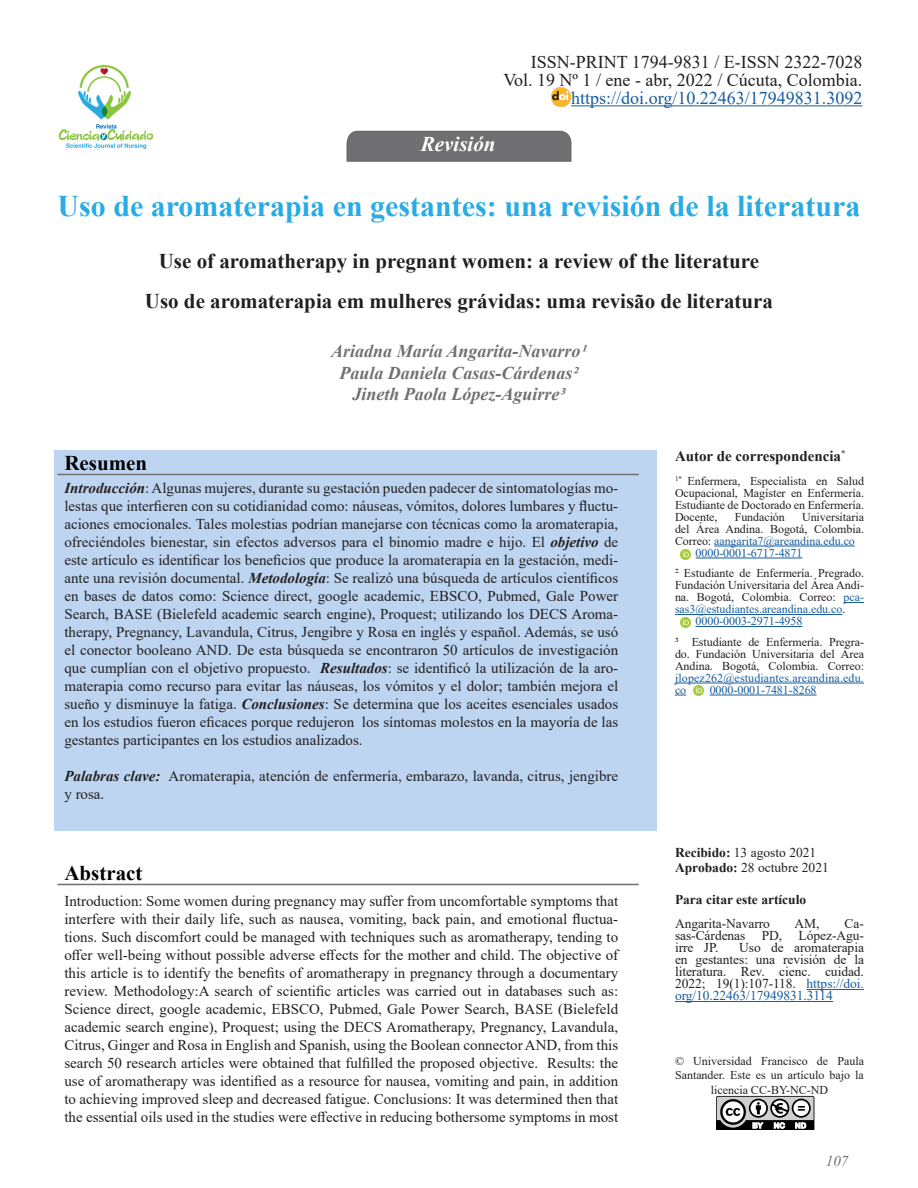
<style>
.page{position:relative;width:918px;height:1188px;background:#fff}
.page>*{position:absolute;margin:0;border:0;box-sizing:border-box;transform-origin:0 0}
.t1{font:700 30px "Times New Roman";color:#29abe3}
.t2{font:700 21px "Times New Roman";color:#231f20}
.t3{font:700 21px "Times New Roman";color:#000}
.t4{font:italic 700 21px "Times New Roman";color:#fff}
.t5{font:italic 700 18px "Times New Roman";color:#707073}
.t6{font:18px "Times New Roman";color:#231f20}
.t7{font:18px "Times New Roman";color:#175d9e}
.t8{font:15px/18px "Times New Roman";color:#231f20;text-align:justify}
.t9{font:700 15px "Times New Roman";color:#231f20}
.t10{font:italic 15px "Times New Roman";color:#707073}
.t11{font:13.5px/12px "Times New Roman";letter-spacing:-.005em;color:#231f20;text-align:justify}
.t12{font:700 13.5px "Times New Roman";color:#231f20}
.t13{font:12px/12px "Times New Roman";letter-spacing:-.005em;color:#231f20;text-align:justify}
.t14{font:12px "Times New Roman";letter-spacing:-.005em;color:#175d9e}
.s1{font-weight:700;font-style:italic}
.s2{color:#231f20}
.s3{color:#175d9e}
.s4{font-weight:700}
</style>
<div class="page">
<div style="left:54px;top:451px;width:603px;height:380px;background:#bdd5f1"></div>
<hr style="left:571px;top:105px;width:291px;height:1px;background:#175d9e">
<svg style="left:346px;top:130px;width:226px;height:32px"></svg>
<hr style="left:714px;top:546px;width:141px;height:1px;background:#175d9e">
<hr style="left:696px;top:558px;width:106px;height:1px;background:#175d9e">
<svg style="left:844px;top:602px;width:20px;height:1px"></svg>
<hr style="left:675px;top:614px;width:167px;height:1px;background:#175d9e">
<hr style="left:696px;top:626px;width:106px;height:1px;background:#175d9e">
<hr style="left:675px;top:683px;width:189px;height:1px;background:#175d9e">
<hr style="left:710px;top:695px;width:107px;height:1px;background:#175d9e">
<hr style="left:807px;top:989px;width:57px;height:1px;background:#175d9e">
<hr style="left:675px;top:1001px;width:158px;height:1px;background:#175d9e">
<img style="left:58px;top:64px;width:96px;height:86px">
<hr style="left:57px;top:474px;width:582px;height:1px;background:#707073">
<hr style="left:57px;top:884px;width:582px;height:1px;background:#707073">
<svg style="left:717px;top:1096px;width:97px;height:33px"></svg>
<svg style="left:680px;top:549px;width:11px;height:10px"></svg>
<img style="left:551px;top:88px;width:19px;height:19px">
<svg style="left:693px;top:686px;width:11px;height:10px"></svg>
<svg style="left:680px;top:618px;width:11px;height:10px"></svg>
<p class="t6" style="left:531px;top:49px;width:333px">ISSN-PRINT 1794-9831 / E-ISSN 2322-7028</p>
<p class="t6" style="left:503px;top:67px;width:361px">Vol. 19 Nº 1 / ene - abr, 2022 / Cúcuta, Colombia.</p>
<p class="t7" style="left:571px;top:85px;width:293px">https://doi.org/10.22463/17949831.3092</p>
<p class="t4" style="left:421px;top:130px;width:76px">Revisión</p>
<p class="t1" style="left:58px;top:184px;width:805px">Uso de aromaterapia en gestantes: una revisión de la literatura</p>
<p class="t2" style="left:159px;top:246px;width:602px">Use of aromatherapy in pregnant women: a review of the literature</p>
<p class="t2" style="left:145px;top:286px;width:630px">Uso de aromaterapia em mulheres grávidas: uma revisão de literatura</p>
<p class="t5" style="left:331px;top:339px;width:257px">Ariadna María Angarita-Navarro1</p>
<p class="t5" style="left:339px;top:360px;width:241px">Paula Daniela Casas-Cárdenas2</p>
<p class="t5" style="left:352px;top:382px;width:215px">Jineth Paola López-Aguirre3</p>
<p class="t3" style="left:64px;top:448px;width:84px">Resumen</p>
<p class="t8" style="left:64px;top:478px;width:555px"><span class="s1">Introducción</span>: Algunas mujeres, durante su gestación pueden padecer de sintomatologías mo&shy;lestas que interfieren con su cotidianidad como: náuseas, vómitos, dolores lumbares y fluctu&shy;aciones emocionales. Tales molestias podrían manejarse con técnicas como la aromaterapia, ofreciéndoles bienestar, sin efectos adversos para el binomio madre e hijo. El <span class="s1">objetivo</span> de este artículo es identificar los beneficios que produce la aromaterapia en la gestación, medi&shy;ante una revisión documental. <span class="s1">Metodología</span>: Se realizó una búsqueda de artículos científicos en bases de datos como: Science direct, google academic, EBSCO, Pubmed, Gale Power Search, BASE (Bielefeld academic search engine), Proquest; utilizando los DECS Aroma&shy;therapy, Pregnancy, Lavandula, Citrus, Jengibre y Rosa en inglés y español. Además, se usó el conector booleano AND. De esta búsqueda se encontraron 50 artículos de investigación que cumplían con el objetivo propuesto. <span class="s1">Resultados</span>: se identificó la utilización de la aro&shy;materapia como recurso para evitar las náuseas, los vómitos y el dolor; también mejora el sueño y disminuye la fatiga. <span class="s1">Conclusiones</span>: Se determina que los aceites esenciales usados en los estudios fueron eficaces porque redujeron los síntomas molestos en la mayoría de las gestantes participantes en los estudios analizados.</p>
<p class="t8" style="left:64px;top:766px;width:555px"><span class="s1">Palabras clave:</span> Aromaterapia, atención de enfermería, embarazo, lavanda, citrus, jengibre y rosa.</p>
<p class="t3" style="left:64px;top:858px;width:80px">Abstract</p>
<p class="t8" style="left:64px;top:891px;width:555px">Introduction: Some women during pregnancy may suffer from uncomfortable symptoms that interfere with their daily life, such as nausea, vomiting, back pain, and emotional fluctua&shy;tions. Such discomfort could be managed with techniques such as aromatherapy, tending to offer well-being without possible adverse effects for the mother and child. The objective of this article is to identify the benefits of aromatherapy in pregnancy through a documentary review. Methodology:A search of scientific articles was carried out in databases such as:<br>Science direct, google academic, EBSCO, Pubmed, Gale Power Search, BASE (Bielefeld academic search engine), Proquest; using the DECS Aromatherapy, Pregnancy, Lavandula, Citrus, Ginger and Rosa in English and Spanish, using the Boolean connector AND, from this search 50 research articles were obtained that fulfilled the proposed objective. Results: the use of aromatherapy was identified as a resource for nausea, vomiting and pain, in addition to achieving improved sleep and decreased fatigue. Conclusions: It was determined then that the essential oils used in the studies were effective in reducing bothersome symptoms in most</p>
<p class="t9" style="left:675px;top:445px;width:172px">Autor de correspondencia<sup>*</sup></p>
<p class="t13" style="left:675px;top:474px;width:191px"><sup>1*</sup> Enfermera, Especialista en Salud Ocupacional, Magíster en Enfermería.<br>Estudiante de Doctorado en Enfermería.<br>Docente,</p>
<p class="t13" style="left:735px;top:510px;width:52px">Fundación</p>
<p class="t13" style="left:802px;top:510px;width:63px">Universitaria</p>
<p class="t13" style="left:675px;top:522px;width:191px">del Área Andina. Bogotá, Colombia.</p>
<p class="t14" style="left:675px;top:532px;width:181px"><span class="s2">Correo:</span> aangarita7@areandina.edu.co</p>
<p class="t14" style="left:696px;top:544px;width:108px">0000-0001-6717-4871</p>
<p class="t13" style="left:675px;top:567px;width:191px">2 Estudiante de Enfermería. Pregrado.</p>
<p class="t13" style="left:675px;top:579px;width:190px">Fundación Universitaria del Área Andi-</p>
<p class="t13" style="left:675px;top:591px;width:190px">na. Bogotá, Colombia. Correo: <span class="s3">pca-</span></p>
<p class="t14" style="left:675px;top:601px;width:172px">sas3@estudiantes.areandina.edu.co<span class="s2">.</span></p>
<p class="t14" style="left:696px;top:613px;width:108px">0000-0003-2971-4958</p>
<p class="t13" style="left:675px;top:635px;width:191px">3 Estudiante de Enfermería. Pregra&shy;do. Fundación Universitaria del Área Andina. Bogotá, Colombia. Correo: <span class="s3">jlopez262@estudiantes.areandina.edu. co</span></p>
<p class="t14" style="left:710px;top:681px;width:108px">0000-0001-7481-8268</p>
<p class="t11" style="left:675px;top:846px;width:143px"><span class="s4">Recibido:</span> 13 agosto 2021</p>
<p class="t11" style="left:675px;top:861px;width:155px"><span class="s4">Aprobado:</span> 28 octubre 2021</p>
<p class="t12" style="left:675px;top:890px;width:133px">Para citar este artículo</p>
<p class="t11" style="left:675px;top:917px;width:96px">Angarita-Navarro</p>
<p class="t11" style="left:794px;top:917px;width:26px">AM,</p>
<p class="t11" style="left:675px;top:917px;width:190px;text-indent:170px">Ca&shy;sas-Cárdenas PD, López-Agu&shy;irre JP.</p>
<p class="t11" style="left:675px;top:941px;width:191px;text-indent:64px">Uso de aromaterapia en gestantes: una revisión de la literatura. Rev. cienc. cuidad.<br>2022; 19(1):107-118. <span class="s3">https://doi. org/10.22463/17949831.3114</span></p>
<p class="t13" style="left:675px;top:1053px;width:191px;line-height:14.4px;text-align:center">© Universidad Francisco de Paula<br>Santander. Este es un artículo bajo la licencia CC-BY-NC-ND</p>
<p class="t10" style="left:826px;top:1151px;width:24px">107</p>
</div>
